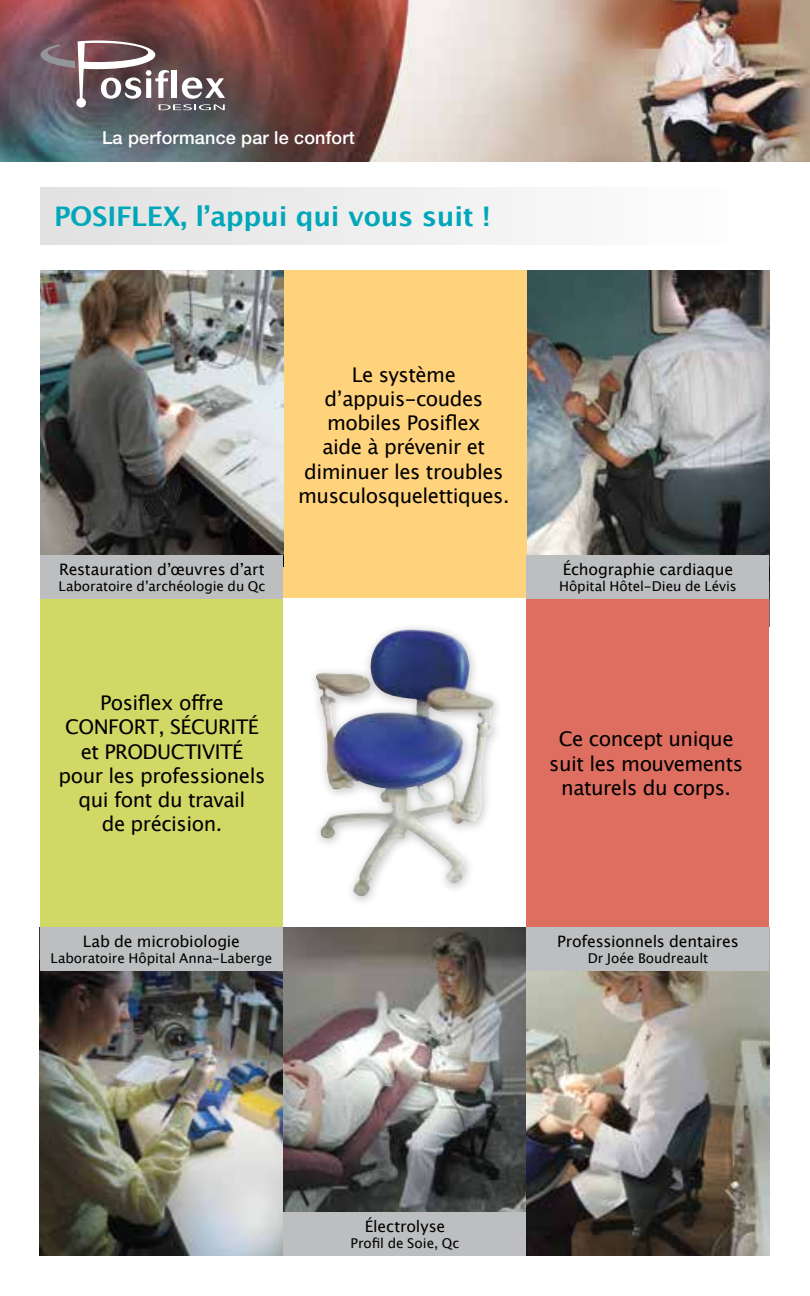
<style>
.page{position:relative;width:810px;height:1296px;background:#fff}
.page>*{position:absolute;margin:0;border:0;box-sizing:border-box;transform-origin:0 0}
.t1{font:700 27px "Lucida Grande";letter-spacing:-.01em;color:#00a6b9}
.t2{font:20.25px/24.3px "Lucida Grande";letter-spacing:-.025em;color:#000;text-align:center}
.t3{font:500 18px "Helvetica Neue";letter-spacing:.01em;color:#fff}
.t4{font:15.75px "Lucida Grande";letter-spacing:-.01em;color:#000}
.t5{font:13.5px "Lucida Grande";letter-spacing:-.005em;color:#000}
</style>
<div class="page">
<img style="left:0;top:0;width:810px;height:162px">
<div style="left:274px;top:270px;width:262px;height:329px;background:#ffd27c"></div>
<img style="left:528px;top:270px;width:241px;height:285px">
<img style="left:40px;top:270px;width:243px;height:285px">
<img style="left:40px;top:971px;width:243px;height:285px">
<img style="left:283px;top:927px;width:243px;height:285px">
<img style="left:526px;top:971px;width:244px;height:285px">
<div style="left:40px;top:599px;width:244px;height:328px;background:#d1d866"></div>
<div style="left:526px;top:599px;width:244px;height:328px;background:#de6e60"></div>
<svg style="left:40px;top:41px;width:185px;height:69px"></svg>
<div style="left:40px;top:555px;width:244px;height:44px;background:#bcbec0"></div>
<div style="left:40px;top:927px;width:244px;height:44px;background:#bcbec0"></div>
<div style="left:283px;top:1212px;width:243px;height:44px;background:#bcbec0"></div>
<div style="left:526px;top:555px;width:244px;height:44px;background:#bcbec0"></div>
<div style="left:526px;top:927px;width:244px;height:44px;background:#bcbec0"></div>
<div style="left:40px;top:187px;width:727px;height:58px;background:linear-gradient(to right,#e1e1e1,#fff)"></div>
<div style="left:308px;top:622px;width:196px;height:286px;background:#000;opacity:.25"></div>
<img style="left:375px;top:629px;width:36px;height:19px">
<p class="t3" style="left:102px;top:126px;width:254px">La performance par le confort</p>
<h1 class="t1" style="left:54px;top:194px;width:438px">Posiflex, l’appui qui vous suit !</h1>
<p class="t4" style="left:59px;top:560px;width:207px">Restauration d’œuvres d’art</p>
<p class="t5" style="left:59px;top:578px;width:208px">Laboratoire d’archéologie du Qc</p>
<p class="t2" style="left:298px;top:362px;width:213px">Le système d’appuis‑coudes mobiles Posiflex<br>aide à prévenir et diminuer les troubles musculosquelettiques.</p>
<p class="t2" style="left:59px;top:691px;width:208px">Posiflex offre<br>CONFORT, SÉCURITÉ et PRODUCTIVITÉ pour les professionels qui font du travail<br>de précision.</p>
<p class="t4" style="left:83px;top:932px;width:159px">Lab de microbiologie</p>
<p class="t5" style="left:51px;top:951px;width:223px">Laboratoire Hôpital Anna-Laberge</p>
<p class="t4" style="left:563px;top:560px;width:172px">Échographie cardiaque</p>
<p class="t5" style="left:559px;top:578px;width:179px">Hôpital Hôtel-Dieu de Lévis</p>
<p class="t2" style="left:549px;top:727px;width:195px">Ce concept unique suit les mouvements naturels du corps.</p>
<p class="t4" style="left:557px;top:932px;width:183px">Professionnels dentaires</p>
<p class="t5" style="left:588px;top:951px;width:122px">Dr Joée Boudreault</p>
<p class="t4" style="left:365px;top:1217px;width:82px">Électrolyse</p>
<p class="t5" style="left:351px;top:1235px;width:110px">Profil de Soie, Qc</p>
</div>
